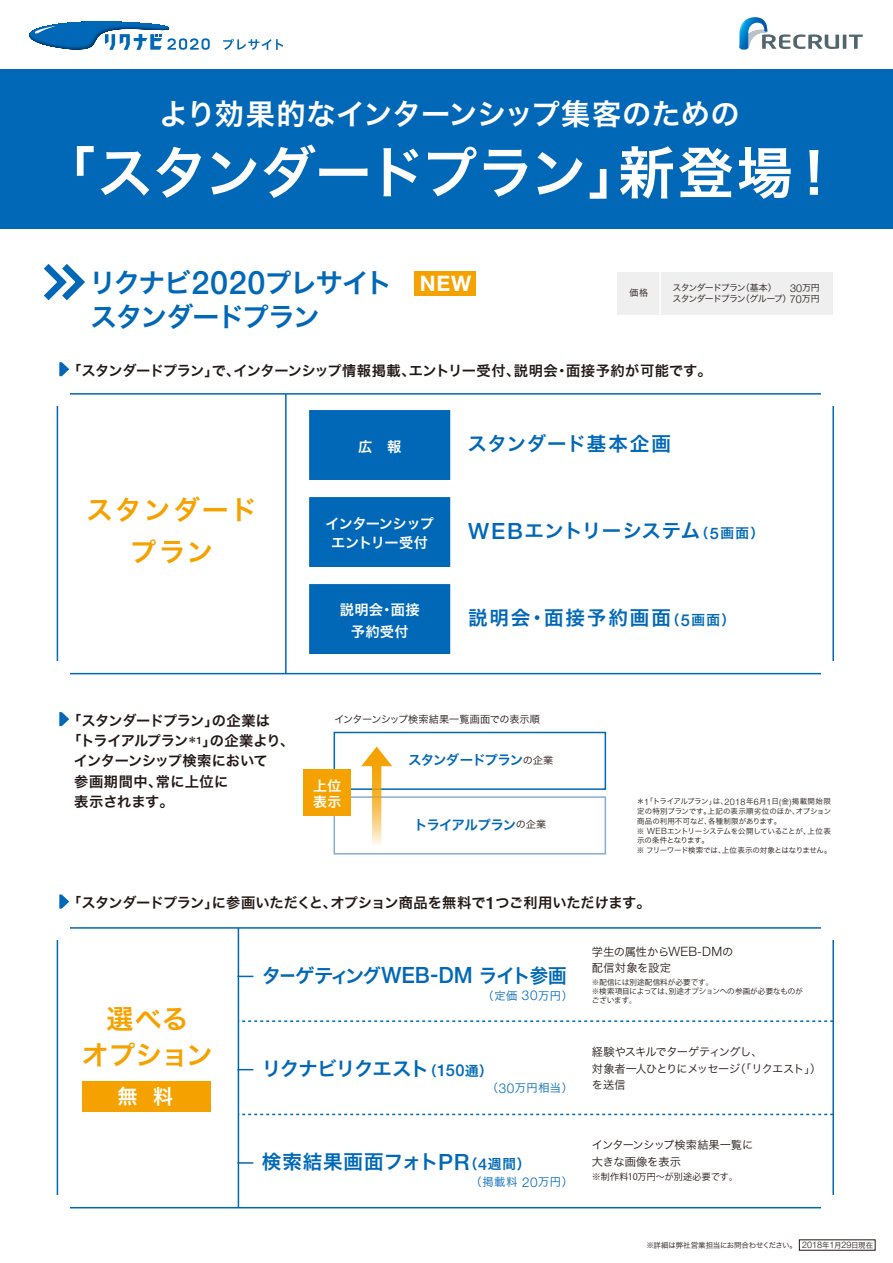
<style>
.page{position:relative;width:893px;height:1263px;background:#fff}
.page>*{position:absolute;margin:0;border:0;box-sizing:border-box;transform-origin:0 0}
.t1{font:56.25px "Hira Kaku Std W6";letter-spacing:-.02em;color:#fff}
.t2{font:29.25px "Hira Kaku Std W6";color:#fff}
.t3{font:27px/34.5px "Hira Kaku Std W6";letter-spacing:-.06em;color:#0068b7}
.t4{font:27px/42.8px "Hira Kaku Std W6";letter-spacing:.045em;color:#f5a200;text-align:center}
.t5{font:27px/35.2px "Hira Kaku Std W6";letter-spacing:-.015em;color:#f5a200;text-align:center}
.t6{font:700 21.45px "Helvetica Neue";color:#fff}
.t7{font:20.25px "Hira Kaku Std W6";color:#fff}
.t8{font:19.5px "Hira Kaku Std W6";letter-spacing:-.06em;color:#0068b7}
.t9{font:19.5px "Hira Kaku Std W6";letter-spacing:.01em;color:#0068b7}
.t10{font:19.5px "Hira Kaku Std W6";letter-spacing:.04em;color:#0068b7}
.t11{font:19.5px "Hira Kaku Std W6";letter-spacing:.1em;color:#0068b7}
.t12{font:19.5px "Hira Kaku Std W6";letter-spacing:-.055em;color:#0068b7}
.t13{font:19.5px "Hira Kaku Std W6";letter-spacing:.035em;color:#0068b7}
.t14{font:14.25px "Hira Kaku Std W6";letter-spacing:-.02em;color:#221815}
.t15{font:14.25px/19px "Hira Kaku Std W6";letter-spacing:-.03em;color:#fff;text-align:center}
.t16{font:14.25px "Hira Kaku Std W6";letter-spacing:-.06em;color:#221815}
.t17{font:14.25px "Hira Kaku Std W6";letter-spacing:.035em;color:#221815}
.t18{font:14.25px/22px "Hira Kaku Std W6";letter-spacing:.025em;color:#fff;text-align:center}
.t19{font:13.95px/16.5px "Hira Kaku Std W6";color:#fff}
.t20{font:13.5px "Hira Kaku Std W6";letter-spacing:-.06em;color:#0068b7}
.t21{font:11.25px/16.5px "Hira Kaku Std W3";letter-spacing:-.06em;color:#221815}
.t22{font:11.25px "Hira Kaku Std W3";letter-spacing:.035em;color:#0068b7}
.t23{font:11.25px/16.5px "Hira Kaku Std W3";letter-spacing:-.035em;color:#221815}
.t24{font:11.25px/16.5px "Hira Kaku Std W3";letter-spacing:-.01em;color:#221815}
.t25{font:10.2px "Hira Kaku Std W3";letter-spacing:-.015em;color:#221815}
.t26{font:9px/10.8px "Hira Kaku Std W3";letter-spacing:-.095em;color:#221815}
.t27{font:9px "Koz Go Pr 6 N";letter-spacing:.01em;color:#221815}
.t28{font:7.5px/9.8px "Hira Kaku Std W3";letter-spacing:-.025em;color:#221815}
.t29{font:7.5px/9px "Koz Go Pr 6 N";color:#221815}
.s1{font-family:"Helvetica Neue";font-weight:500;font-size:32.4px}
.s2{font-family:"Helvetica Neue";font-weight:300;font-size:10.8px}
.s3{font-family:"Helvetica Neue";font-weight:500;font-size:22.35px}
.s4{font-size:13.2px}
.s5{font-family:"Helvetica Neue";font-weight:500;font-size:15.9px}
.s6{font-size:13.65px}
.s7{font-family:"Helvetica Neue";font-weight:500;font-size:16.35px}
.s8{font-family:"Hira Kaku Std W3";font-size:10.2px;color:#221815}
.s9{font-family:"Helvetica Neue";font-weight:300;font-size:9px}
.s10{font-family:"Helvetica Neue";font-weight:300;font-size:8.7px}
.s11{font-family:"Helvetica Neue";font-weight:500;font-size:17.1px}
.s12{font-family:"Helvetica Neue";font-weight:300;font-size:13.5px}
.s13{font-family:"Helvetica Neue";font-weight:300;font-size:12.9px}
</style>
<div class="page">
<div style="left:0;top:69px;width:893px;height:160px;background:#0068b7"></div>
<div style="left:309px;top:410px;width:141px;height:70px;background:#0068b7;border:2px solid #0068b7"></div>
<div style="left:309px;top:497px;width:141px;height:70px;background:#0068b7;border:2px solid #0068b7"></div>
<div style="left:309px;top:584px;width:141px;height:70px;background:#0068b7;border:2px solid #0068b7"></div>
<div style="left:57px;top:927px;width:777px;height:281px;border:2px solid #0068b7"></div>
<hr style="left:238px;top:928px;width:1px;height:280px;background:#0068b7">
<svg style="left:239px;top:1114px;width:594px;height:1px"></svg>
<svg style="left:239px;top:1020px;width:594px;height:2px"></svg>
<svg style="left:237px;top:1162px;width:16px;height:2px"></svg>
<svg style="left:237px;top:1069px;width:16px;height:1px"></svg>
<svg style="left:237px;top:976px;width:16px;height:1px"></svg>
<div style="left:45px;top:1196px;width:24px;height:24px;background:#fff"></div>
<div style="left:821px;top:1196px;width:24px;height:24px;background:#fff"></div>
<div style="left:45px;top:916px;width:24px;height:24px;background:#fff"></div>
<div style="left:821px;top:916px;width:24px;height:24px;background:#fff"></div>
<div style="left:82px;top:1081px;width:128px;height:30px;background:#f5a200"></div>
<div style="left:57px;top:393px;width:777px;height:281px;border:2px solid #0068b7"></div>
<hr style="left:285px;top:394px;width:2px;height:280px;background:#0068b7">
<div style="left:45px;top:662px;width:24px;height:24px;background:#fff"></div>
<div style="left:821px;top:662px;width:24px;height:24px;background:#fff"></div>
<div style="left:45px;top:382px;width:24px;height:24px;background:#fff"></div>
<div style="left:821px;top:382px;width:24px;height:24px;background:#fff"></div>
<svg style="left:44px;top:264px;width:41px;height:37px"></svg>
<div style="left:414px;top:271px;width:62px;height:24px;background:#f5a200"></div>
<div style="left:618px;top:272px;width:215px;height:43px;background:#efefef"></div>
<hr style="left:659px;top:272px;width:2px;height:43px;background:#fff">
<svg style="left:59px;top:894px;width:10px;height:14px"></svg>
<svg style="left:59px;top:362px;width:10px;height:14px"></svg>
<svg style="left:59px;top:712px;width:10px;height:14px"></svg>
<div style="left:334px;top:732px;width:272px;height:58px;border:2px solid #0068b7"></div>
<div style="left:334px;top:796px;width:272px;height:58px;border:2px solid #88abda"></div>
<svg style="left:361px;top:746px;width:31px;height:99px"></svg>
<div style="left:303px;top:769px;width:48px;height:47px;background:#f5a200"></div>
<svg style="left:739px;top:17px;width:100px;height:33px"></svg>
<hr style="left:843px;top:35px;width:3px;height:14px;background:#51656f">
<svg style="left:849px;top:35px;width:14px;height:14px"></svg>
<svg style="left:223px;top:39px;width:60px;height:11px"></svg>
<svg style="left:29px;top:21px;width:181px;height:29px"></svg>
<h2 class="t2" style="left:159px;top:91px;width:582px">より効果的なインターンシップ集客のための</h2>
<h1 class="t1" style="left:40px;top:129px;width:804px">「スタンダードプラン」新登場！</h1>
<h3 class="t3" style="left:89px;top:266px;width:305px">リクナビ<span class="s1">2020</span>プレサイトスタンダードプラン</h3>
<h3 class="t6" style="left:420px;top:270px;width:53px">NEW</h3>
<p class="t26" style="left:630px;top:287px;width:20px">価格</p>
<p class="t26" style="left:673px;top:282px;width:149px">スタンダードプラン（基本）　 <span class="s2">30</span>万円スタンダードプラン（グループ）<span class="s2">70</span>万円</p>
<h3 class="t14" style="left:67px;top:360px;width:646px">「スタンダードプラン」で、インターンシップ情報掲載、エントリー受付、説明会・面接予約が可能です。</h3>
<h3 class="t4" style="left:86px;top:489px;width:173px">スタンダードプラン</h3>
<h3 class="t15" style="left:358px;top:437px;width:45px">広　報</h3>
<h3 class="t13" style="left:467px;top:429px;width:205px">スタンダード基本企画</h3>
<h3 class="t15" style="left:325px;top:514px;width:110px">インターンシップエントリー受付</h3>
<h3 class="t18" style="left:340px;top:599px;width:81px">説明会・面接予約受付</h3>
<h3 class="t9" style="left:468px;top:516px;width:298px"><span class="s3">WEB</span>エントリーシステム<span class="s4">（</span><span class="s5">5</span><span class="s4">画面）</span></h3>
<h3 class="t11" style="left:468px;top:603px;width:269px">説明会・面接予約画面<span class="s6">（</span><span class="s7">5</span><span class="s6">画面）</span></h3>
<h3 class="t14" style="left:67px;top:709px;width:205px">「スタンダードプラン」の企業は</h3>
<h3 class="t16" style="left:67px;top:730px;width:229px">「トライアルプラン<sup>＊</sup><sup>1</sup>」の企業より、</h3>
<h3 class="t14" style="left:74px;top:750px;width:195px">インターンシップ検索において</h3>
<h3 class="t17" style="left:74px;top:770px;width:156px">参画期間中、常に上位に</h3>
<h3 class="t14" style="left:74px;top:790px;width:101px">表示されます。</h3>
<h3 class="t25" style="left:334px;top:711px;width:207px">インターンシップ検索結果一覧画面での表示順</h3>
<h3 class="t20" style="left:408px;top:750px;width:147px">スタンダードプラン<span class="s8">の企業</span></h3>
<h3 class="t19" style="left:313px;top:777px;width:30px">上位表示</h3>
<h3 class="t20" style="left:414px;top:814px;width:134px">トライアルプラン<span class="s8">の企業</span></h3>
<p class="t28" style="left:637px;top:797px;width:196px">＊<span class="s9">1</span>「トライアルプラン」は、<span class="s9">2018</span>年<span class="s9">6</span>月<span class="s9">1</span>日<span class="s10">(</span>金<span class="s10">)</span>掲載開始限定の特別プランです。上記の表示順劣位のほか、オプション商品の利用不可など、各種制限があります。<br>※ <span class="s10">WEB</span>エントリーシステムを公開していることが、上位表示の条件となります。<br>※ フリーワード検索では、上位表示の対象とはなりません。</p>
<h3 class="t14" style="left:67px;top:892px;width:585px">「スタンダードプラン」に参画いただくと、オプション商品を無料で<span class="s11">1</span>つご利用いただけます。</h3>
<h3 class="t5" style="left:82px;top:1002px;width:133px">選べる<br>オプション</h3>
<h3 class="t7" style="left:117px;top:1081px;width:57px">無 料</h3>
<h3 class="t8" style="left:262px;top:960px;width:306px">ターゲティング<span class="s3">WEB-DM</span> ライト参画</h3>
<h3 class="t22" style="left:483px;top:987px;width:92px">（定価 <span class="s12">30</span>万円）</h3>
<h3 class="t12" style="left:262px;top:1053px;width:233px">リクナビリクエスト<span class="s6">（</span><span class="s7">150</span><span class="s6">通）</span></h3>
<h3 class="t22" style="left:487px;top:1079px;width:88px">（<span class="s12">30</span>万円相当）</h3>
<h3 class="t10" style="left:262px;top:1147px;width:270px">検索結果画面フォト<span class="s3">PR</span><span class="s6">（</span><span class="s7">4</span><span class="s6">週間）</span></h3>
<h3 class="t22" style="left:471px;top:1173px;width:104px">（掲載料 <span class="s12">20</span>万円）</h3>
<h3 class="t24" style="left:592px;top:943px;width:143px">学生の属性から<span class="s13">WEB-DM</span>の配信対象を設定</h3>
<p class="t29" style="left:592px;top:978px;width:212px">※配信には別途配信料が必要です。<br>※検索項目によっては、別途オプションへの参画が必要なものがございます。</p>
<h3 class="t21" style="left:592px;top:1044px;width:231px">経験やスキルでターゲティングし、<br>対象者一人ひとりにメッセージ（「リクエスト」）を送信</h3>
<h3 class="t23" style="left:592px;top:1136px;width:163px">インターンシップ検索結果一覧に大きな画像を表示</h3>
<p class="t27" style="left:592px;top:1172px;width:148px">※制作料10万円～が別途必要です。</p>
<p class="t28" style="left:646px;top:1240px;width:228px">※詳細は弊社営業担当にお問合わせください。 <span class="s9">2018</span>年<span class="s9">1</span>月<span class="s9">29</span>日現在</p>
</div>
